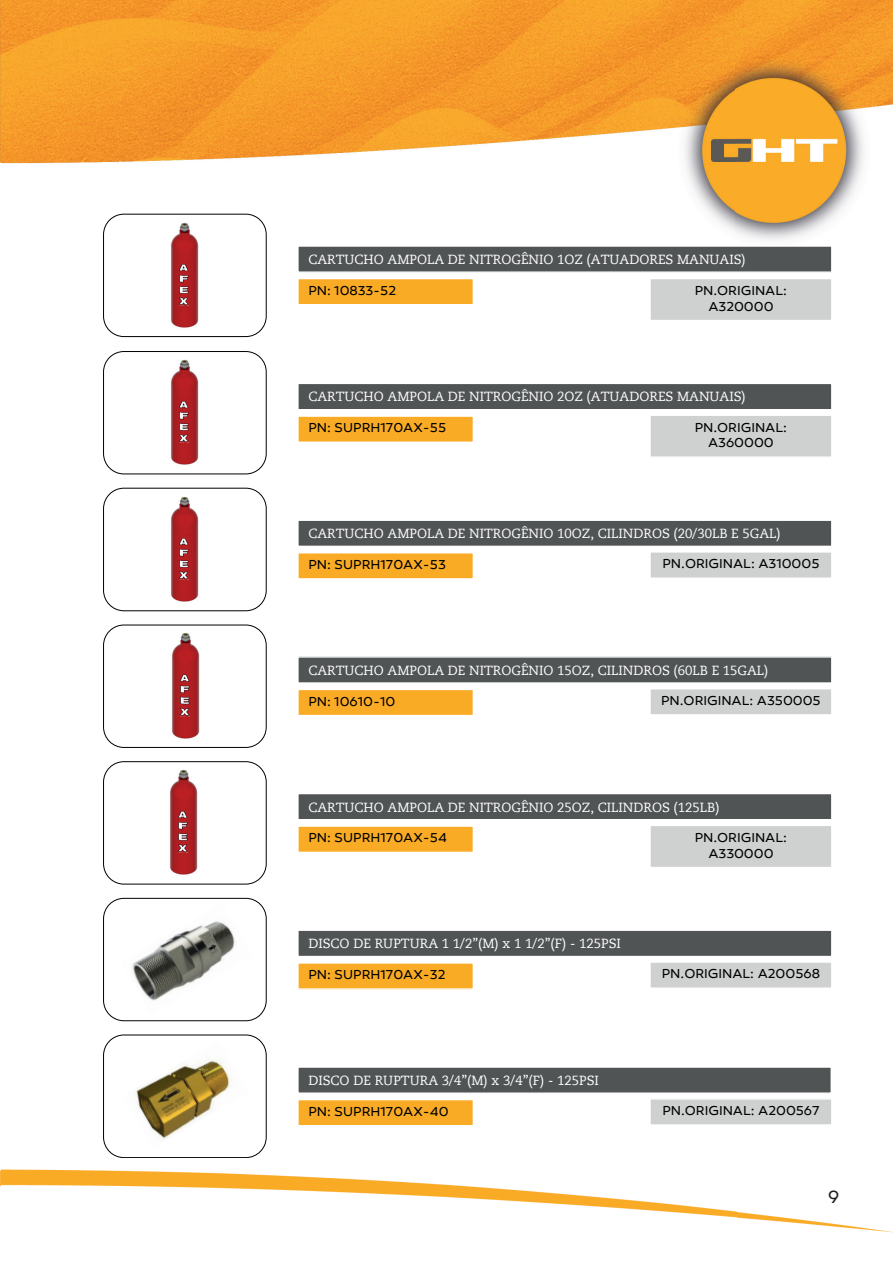
<style>
.page{position:relative;width:893px;height:1263px;background:#fff}
.page>*{position:absolute;margin:0;border:0;box-sizing:border-box;transform-origin:0 0}
.t1{font:18px "Canaro";color:#231f20}
.t2{font:13.2px "Caecilia LT Pro 55 Roman";color:#fff}
.t3{font:13.2px/15.9px "Canaro";color:#000001;text-align:center}
</style>
<div class="page">
<img style="left:0;top:0;width:893px;height:1233px">
<div style="left:298px;top:246px;width:534px;height:26px;background:#515455"></div>
<div style="left:297px;top:245px;width:536px;height:28px;border:1px solid #fff"></div>
<div style="left:103px;top:214px;width:164px;height:123px;background:#fff;border:1px solid #000001;border-radius:20px"></div>
<div style="left:298px;top:279px;width:175px;height:26px;background:#faab26"></div>
<div style="left:297px;top:278px;width:177px;height:27px;border:1px solid #fff"></div>
<div style="left:298px;top:383px;width:534px;height:27px;background:#515455"></div>
<div style="left:297px;top:383px;width:535px;height:27px;border:1px solid #fff"></div>
<div style="left:103px;top:351px;width:164px;height:123px;background:#fff;border:1px solid #000001;border-radius:20px"></div>
<div style="left:298px;top:416px;width:175px;height:26px;background:#faab26"></div>
<div style="left:297px;top:415px;width:177px;height:28px;border:1px solid #fff"></div>
<div style="left:298px;top:520px;width:534px;height:26px;background:#515455"></div>
<div style="left:297px;top:519px;width:535px;height:28px;border:1px solid #fff"></div>
<div style="left:103px;top:488px;width:164px;height:123px;background:#fff;border:1px solid #000001;border-radius:20px"></div>
<div style="left:298px;top:553px;width:175px;height:26px;background:#faab26"></div>
<div style="left:297px;top:552px;width:177px;height:28px;border:1px solid #fff"></div>
<div style="left:298px;top:657px;width:534px;height:26px;background:#515455"></div>
<div style="left:297px;top:656px;width:535px;height:28px;border:1px solid #fff"></div>
<div style="left:104px;top:625px;width:162px;height:122px;background:#fff;border-radius:20px"></div>
<div style="left:103px;top:625px;width:164px;height:123px;border:1px solid #000001;border-radius:20px"></div>
<div style="left:298px;top:689px;width:175px;height:27px;background:#faab26"></div>
<div style="left:297px;top:689px;width:177px;height:27px;border:1px solid #fff"></div>
<div style="left:298px;top:793px;width:534px;height:27px;background:#515455"></div>
<div style="left:297px;top:793px;width:535px;height:27px;border:1px solid #fff"></div>
<div style="left:104px;top:762px;width:162px;height:122px;background:#fff;border-radius:20px"></div>
<div style="left:103px;top:761px;width:164px;height:123px;border:1px solid #000001;border-radius:20px"></div>
<div style="left:298px;top:826px;width:175px;height:26px;background:#faab26"></div>
<div style="left:297px;top:825px;width:177px;height:28px;border:1px solid #fff"></div>
<div style="left:298px;top:930px;width:534px;height:26px;background:#515455"></div>
<div style="left:297px;top:929px;width:535px;height:28px;border:1px solid #fff"></div>
<div style="left:103px;top:898px;width:164px;height:123px;background:#fff;border:1px solid #000001;border-radius:20px"></div>
<div style="left:298px;top:963px;width:175px;height:26px;background:#faab26"></div>
<div style="left:297px;top:962px;width:177px;height:28px;border:1px solid #fff"></div>
<img style="left:171px;top:222px;width:28px;height:106px">
<img style="left:171px;top:359px;width:28px;height:106px">
<img style="left:171px;top:496px;width:28px;height:106px">
<img style="left:172px;top:633px;width:28px;height:106px">
<img style="left:170px;top:769px;width:28px;height:106px">
<div style="left:104px;top:1035px;width:162px;height:122px;background:#fff;border-radius:20px"></div>
<div style="left:103px;top:1035px;width:164px;height:123px;border:1px solid #000001;border-radius:20px"></div>
<div style="left:298px;top:1067px;width:533px;height:26px;background:#515455"></div>
<div style="left:297px;top:1066px;width:535px;height:28px;border:1px solid #fff"></div>
<div style="left:298px;top:1099px;width:175px;height:27px;background:#faab26"></div>
<div style="left:297px;top:1099px;width:177px;height:27px;border:1px solid #fff"></div>
<img style="left:136px;top:1060px;width:95px;height:79px">
<img style="left:132px;top:921px;width:104px;height:80px">
<div style="left:650px;top:279px;width:182px;height:42px;background:#cfd1d0"></div>
<div style="left:649px;top:278px;width:183px;height:43px;border:1px solid #fff"></div>
<div style="left:650px;top:415px;width:182px;height:42px;background:#cfd1d0"></div>
<div style="left:649px;top:414px;width:183px;height:44px;border:1px solid #fff"></div>
<div style="left:650px;top:552px;width:182px;height:26px;background:#cfd1d0"></div>
<div style="left:649px;top:551px;width:183px;height:28px;border:1px solid #fff"></div>
<div style="left:650px;top:689px;width:182px;height:26px;background:#cfd1d0"></div>
<div style="left:649px;top:688px;width:183px;height:28px;border:1px solid #fff"></div>
<div style="left:650px;top:825px;width:182px;height:42px;background:#cfd1d0"></div>
<div style="left:649px;top:825px;width:183px;height:43px;border:1px solid #fff"></div>
<div style="left:650px;top:962px;width:182px;height:26px;background:#cfd1d0"></div>
<div style="left:649px;top:961px;width:183px;height:28px;border:1px solid #fff"></div>
<div style="left:650px;top:1099px;width:182px;height:26px;background:#cfd1d0"></div>
<div style="left:649px;top:1098px;width:183px;height:28px;border:1px solid #fff"></div>
<p class="t2" style="left:308px;top:251px;width:439px">CARTUCHO AMPOLA DE NITROGÊNIO 1OZ (ATUADORES MANUAIS)</p>
<p class="t3" style="left:308px;top:282px;width:89px">PN: 10833-52</p>
<p class="t3" style="left:695px;top:282px;width:94px">PN.ORIGINAL:<br>A320000</p>
<p class="t2" style="left:308px;top:388px;width:439px">CARTUCHO AMPOLA DE NITROGÊNIO 2OZ (ATUADORES MANUAIS)</p>
<p class="t3" style="left:308px;top:420px;width:139px">PN: SUPRH170AX-55</p>
<p class="t3" style="left:695px;top:419px;width:94px">PN.ORIGINAL:<br>A360000</p>
<p class="t2" style="left:308px;top:525px;width:474px">CARTUCHO AMPOLA DE NITROGÊNIO 10OZ, CILINDROS (20/30LB E 5GAL)</p>
<p class="t3" style="left:308px;top:557px;width:139px">PN: SUPRH170AX-53</p>
<p class="t3" style="left:662px;top:556px;width:158px">PN.ORIGINAL: A310005</p>
<p class="t2" style="left:308px;top:661px;width:461px">CARTUCHO AMPOLA DE NITROGÊNIO 15OZ, CILINDROS (60LB E 15GAL)</p>
<p class="t3" style="left:308px;top:693px;width:89px">PN: 10610-10</p>
<p class="t3" style="left:661px;top:693px;width:161px">PN.ORIGINAL: A350005</p>
<p class="t2" style="left:308px;top:798px;width:413px">CARTUCHO AMPOLA DE NITROGÊNIO 25OZ, CILINDROS (125LB)</p>
<p class="t3" style="left:308px;top:830px;width:140px">PN: SUPRH170AX-54</p>
<p class="t3" style="left:695px;top:829px;width:94px">PN.ORIGINAL:<br>A330000</p>
<p class="t2" style="left:308px;top:935px;width:314px">DISCO DE RUPTURA 1 1/2”(M) x 1 1/2”(F) - 125PSI</p>
<p class="t3" style="left:308px;top:967px;width:138px">PN: SUPRH170AX-32</p>
<p class="t3" style="left:662px;top:966px;width:160px">PN.ORIGINAL: A200568</p>
<p class="t2" style="left:308px;top:1072px;width:292px">DISCO DE RUPTURA 3/4”(M) x 3/4”(F) - 125PSI</p>
<p class="t3" style="left:308px;top:1103px;width:142px">PN: SUPRH170AX-40</p>
<p class="t3" style="left:662px;top:1103px;width:159px">PN.ORIGINAL: A200567</p>
<h1 class="t1" style="left:828px;top:1186px;width:13px">9</h1>
</div>
